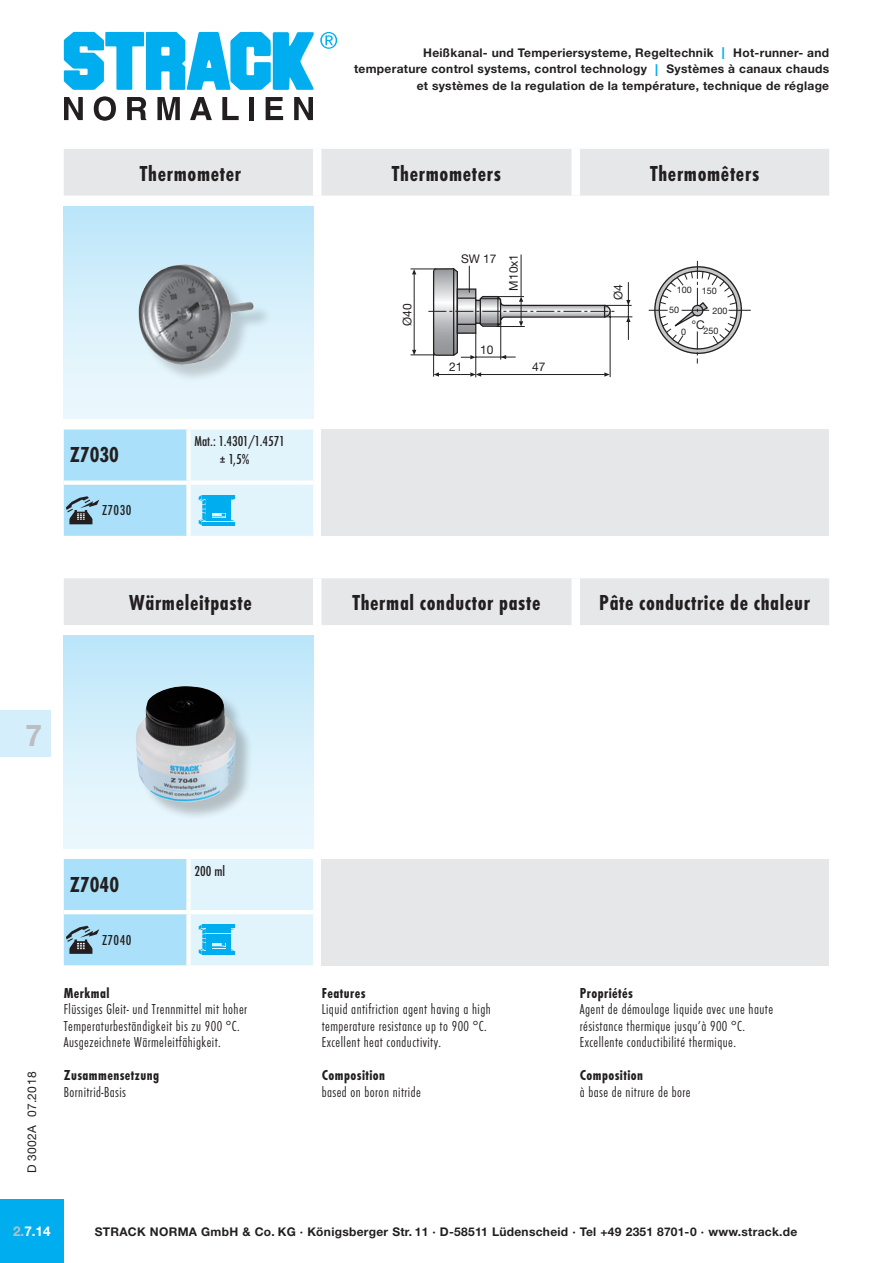
<style>
.page{position:relative;width:893px;height:1263px;background:#fff}
.page>*{position:absolute;margin:0;border:0;box-sizing:border-box;transform-origin:0 0}
.t1{font:700 30px "Helvetica Neue LT Std";color:#bcbdc0}
.t2{font:22.5px "Futura T Bol Con";letter-spacing:.03em;color:#231f20}
.Grndschr__10_12_FutL{font:15px/16.5px "Futura T Lig Con";letter-spacing:.03em;color:#231f20}
.Grndschr__10_12_FutL-2{font:15px "Futura T Bol Con";letter-spacing:.03em;color:#231f20}
.Grndschr__10_12_FutL-3{font:15px "Futura T Med Con";color:#231f20}
.t3{font:700 13.5px "Helvetica Neue LT Std";color:#fff}
.t4{font:700 12px/16.5px "Helvetica Neue LT Std";letter-spacing:.025em;color:#231f20;text-align:right}
.t5{font:12px "Helvetica Neue LT Std";color:#231f20}
.t6{font:12px "Helvetica Neue LT Std";letter-spacing:.03em;color:#231f20}
.t7{font:9px "Helvetica Neue LT Std";color:#231f20}
.s1{font-weight:400;font-size:16.5px;color:#00aeef}
.s2{color:#bcbdc0}
</style>
<div class="page">
<svg style="left:64px;top:97px;width:19px;height:23px"></svg>
<svg style="left:94px;top:96px;width:22px;height:25px"></svg>
<svg style="left:127px;top:97px;width:19px;height:23px"></svg>
<svg style="left:157px;top:97px;width:23px;height:23px"></svg>
<svg style="left:190px;top:97px;width:22px;height:23px"></svg>
<svg style="left:222px;top:97px;width:17px;height:23px"></svg>
<div style="left:249px;top:97px;width:5px;height:23px;background:#231f20"></div>
<svg style="left:266px;top:97px;width:17px;height:23px"></svg>
<svg style="left:294px;top:97px;width:19px;height:23px"></svg>
<svg style="left:64px;top:32px;width:273px;height:58px"></svg>
<div style="left:0;top:710px;width:51px;height:47px;background:#d4effb"></div>
<div style="left:0;top:1199px;width:64px;height:64px;background:#00aeef"></div>
<div style="left:64px;top:206px;width:249px;height:213px;background:linear-gradient(to bottom,#bde6f9,#f0f9fd)"></div>
<div style="left:141px;top:267px;width:131px;height:117px;background:#231f20;opacity:.2"></div>
<img style="left:138px;top:264px;width:43px;height:90px">
<svg style="left:649px;top:261px;width:102px;height:102px"></svg>
<svg style="left:411px;top:254px;width:221px;height:123px"></svg>
<div style="left:64px;top:149px;width:765px;height:47px;background:#e6e7e9"></div>
<div style="left:313px;top:149px;width:8px;height:47px;background:#fff"></div>
<div style="left:571px;top:149px;width:9px;height:47px;background:#fff"></div>
<div style="left:322px;top:429px;width:507px;height:107px;background:#e6e7e9"></div>
<svg style="left:64px;top:429px;width:249px;height:107px;background:#bfe6f7"></svg>
<div style="left:64px;top:636px;width:249px;height:212px;background:linear-gradient(to bottom,#bde6fa,#eff9fd)"></div>
<div style="left:64px;top:578px;width:765px;height:47px;background:#e6e7e9"></div>
<div style="left:313px;top:578px;width:8px;height:47px;background:#fff"></div>
<div style="left:571px;top:578px;width:9px;height:47px;background:#fff"></div>
<div style="left:322px;top:859px;width:507px;height:106px;background:#e6e7e9"></div>
<svg style="left:64px;top:859px;width:249px;height:106px;background:#bfe6f7"></svg>
<div style="left:138px;top:689px;width:116px;height:132px;background:#231f20;opacity:.25"></div>
<img style="left:135px;top:686px;width:101px;height:117px">
<p class="t4" style="left:354px;top:44px;width:477px">Heißkanal- und Temperiersysteme, Regeltechnik <span class="s1">I</span> Hot-runner- and temperature control systems, control technology <span class="s1">I</span> Systèmes à canaux chauds et systèmes de la regulation de la température, technique de réglage</p>
<p class="t2" style="left:140px;top:160px;width:103px">Thermometer</p>
<p class="t2" style="left:392px;top:160px;width:111px">Thermometers</p>
<p class="t2" style="left:650px;top:160px;width:110px">Thermomêters</p>
<p class="t2" style="left:70px;top:442px;width:51px">Z7030</p>
<p class="Grndschr__10_12_FutL-3" style="left:102px;top:502px;width:31px">Z7030</p>
<p class="Grndschr__10_12_FutL-3" style="left:195px;top:433px;width:92px">Mat.: 1.4301/1.4571</p>
<p class="Grndschr__10_12_FutL-3" style="left:220px;top:451px;width:31px">± 1,5%</p>
<p class="t5" style="left:400px;top:326px;width:24px;rotate:-90deg">Ø40</p>
<p class="t5" style="left:461px;top:252px;width:37px">SW 17</p>
<p class="t5" style="left:506px;top:290px;width:38px;rotate:-90deg">M10x1</p>
<p class="t5" style="left:480px;top:342px;width:15px">10</p>
<p class="t5" style="left:449px;top:359px;width:15px">21</p>
<p class="t5" style="left:532px;top:359px;width:15px">47</p>
<p class="t5" style="left:611px;top:300px;width:17px;rotate:-90deg">Ø4</p>
<p class="t7" style="left:677px;top:285px;width:41px">100 150</p>
<p class="t7" style="left:712px;top:305px;width:17px">200</p>
<p class="t7" style="left:704px;top:326px;width:17px">250</p>
<p class="t7" style="left:669px;top:305px;width:12px">50</p>
<p class="t5" style="left:691px;top:317px;width:15px">°C</p>
<p class="t7" style="left:681px;top:326px;width:7px">0</p>
<h1 class="t1" style="left:26px;top:717px;width:18px">7</h1>
<p class="t2" style="left:129px;top:590px;width:124px">Wärmeleitpaste</p>
<p class="t2" style="left:352px;top:590px;width:190px">Thermal conductor paste</p>
<p class="t2" style="left:599px;top:590px;width:212px">Pâte conductrice de chaleur</p>
<p class="t6" style="left:25px;top:1173px;width:103px;rotate:-90deg">D 3002A 07.2018</p>
<p class="t2" style="left:70px;top:871px;width:51px">Z7040</p>
<p class="Grndschr__10_12_FutL-3" style="left:102px;top:932px;width:31px">Z7040</p>
<p class="Grndschr__10_12_FutL-3" style="left:195px;top:862px;width:32px">200 ml</p>
<p class="Grndschr__10_12_FutL-2" style="left:64px;top:984px;width:47px">Merkmal</p>
<p class="Grndschr__10_12_FutL" style="left:64px;top:1001px;width:185px">Flüssiges Gleit- und Trennmittel mit hoher<br>Temperaturbeständigkeit bis zu 900 °C.<br>Ausgezeichnete Wärmeleitfähigkeit.</p>
<p class="Grndschr__10_12_FutL-2" style="left:64px;top:1067px;width:97px">Zusammensetzung</p>
<p class="Grndschr__10_12_FutL" style="left:64px;top:1084px;width:64px">Bornitrid-Basis</p>
<p class="Grndschr__10_12_FutL-2" style="left:322px;top:984px;width:45px">Features</p>
<p class="Grndschr__10_12_FutL" style="left:322px;top:1001px;width:171px">Liquid antifriction agent having a high temperature resistance up to 900 °C.<br>Excellent heat conductivity.</p>
<p class="Grndschr__10_12_FutL-2" style="left:322px;top:1067px;width:65px">Composition</p>
<p class="Grndschr__10_12_FutL" style="left:322px;top:1084px;width:100px">based on boron nitride</p>
<p class="Grndschr__10_12_FutL-2" style="left:580px;top:984px;width:55px">Propriétés</p>
<p class="Grndschr__10_12_FutL" style="left:580px;top:1001px;width:195px">Agent de démoulage liquide avec une haute résistance thermique jusqu’à 900 °C.<br>Excellente conductibilité thermique.</p>
<p class="Grndschr__10_12_FutL-2" style="left:580px;top:1067px;width:65px">Composition</p>
<p class="Grndschr__10_12_FutL" style="left:580px;top:1084px;width:112px">à base de nitrure de bore</p>
<p class="t3" style="left:13px;top:1222px;width:39px"><span class="s2">2.</span>7.14</p>
<p class="t4" style="left:95px;top:1223px;width:704px">STRACK NORMA GmbH &amp; Co. KG · Königsberger Str. 11 · D-58511 Lüdenscheid · Tel +49 2351 8701-0 · www.strack.de</p>
</div>
